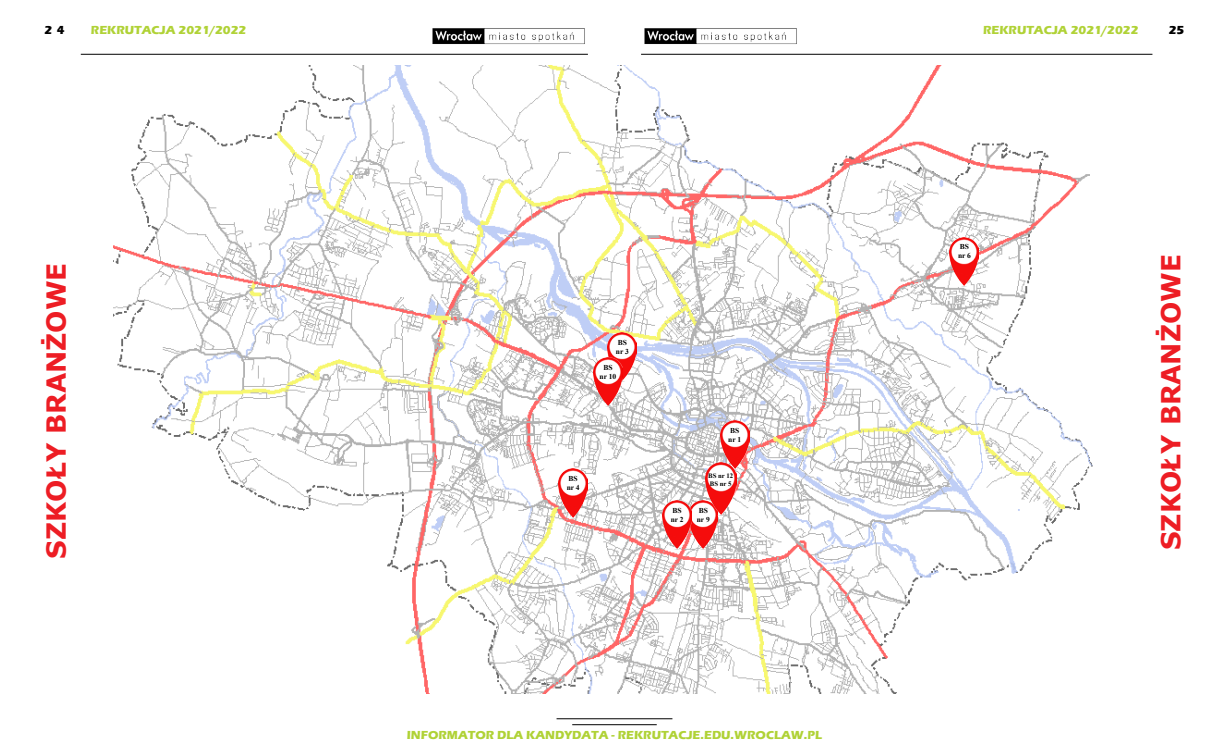
<style>
.page{position:relative;width:1229px;height:745px;background:#fff}
.page>*{position:absolute;margin:0;border:0;box-sizing:border-box;transform-origin:0 0}
.t1{font:700 26.25px "Verdana";color:#ed1d24}
.t2{font:700 12px "Eras ITC";color:#b0d236}
.t3{font:700 12px "Eras ITC";color:#000}
.t4{font:700 7.5px/9px "Times New Roman";color:#000}
.t5{font:700 6.75px/8.1px "Times New Roman";color:#000}
</style>
<div class="page">
<img style="left:432px;top:28px;width:153px;height:16px">
<img style="left:644px;top:28px;width:153px;height:16px">
<hr style="left:81px;top:54px;width:507px;height:1px;background:#000">
<hr style="left:641px;top:54px;width:511px;height:1px;background:#000">
<hr style="left:556px;top:718px;width:116px;height:1px;background:#000">
<hr style="left:572px;top:723px;width:85px;height:1px;background:#000">
<img style="left:114px;top:66px;width:979px;height:627px">
<img style="left:692px;top:500px;width:26px;height:49px">
<img style="left:950px;top:237px;width:29px;height:49px">
<img style="left:720px;top:420px;width:29px;height:49px">
<img style="left:663px;top:500px;width:29px;height:49px">
<img style="left:608px;top:332px;width:29px;height:49px">
<img style="left:559px;top:468px;width:29px;height:50px">
<img style="left:593px;top:357px;width:29px;height:49px">
<img style="left:705px;top:462px;width:31px;height:53px">
<p class="t3" style="left:45px;top:23px;width:21px">2 4</p>
<p class="t2" style="left:91px;top:23px;width:157px">REKRUTACJA 2021/2022</p>
<p class="t2" style="left:983px;top:23px;width:157px">REKRUTACJA 2021/2022</p>
<p class="t3" style="left:1169px;top:23px;width:17px">25</p>
<p class="t4" style="left:958px;top:242px;width:14px">BS nr 6</p>
<h1 class="t1" style="left:38px;top:558px;width:297px;rotate:-90deg">SZKOŁY BRANŻOWE</h1>
<h1 class="t1" style="left:1152px;top:549px;width:297px;rotate:-90deg">SZKOŁY BRANŻOWE</h1>
<p class="t4" style="left:616px;top:337px;width:14px">BS nr 3</p>
<p class="t4" style="left:600px;top:362px;width:18px;text-align:center">BS nr 10</p>
<p class="t4" style="left:728px;top:425px;width:14px">BS nr 1</p>
<p class="t5" style="left:708px;top:471px;width:27px">BS nr 12<br>BS nr 5</p>
<p class="t4" style="left:567px;top:474px;width:14px">BS nr 4</p>
<p class="t4" style="left:671px;top:505px;width:14px">BS nr 2</p>
<p class="t4" style="left:697px;top:505px;width:14px">BS nr 9</p>
<p class="t2" style="left:407px;top:727px;width:417px">INFORMATOR DLA KANDYDATA - REKRUTACJE.EDU.WROCLAW.PL</p>
</div>
